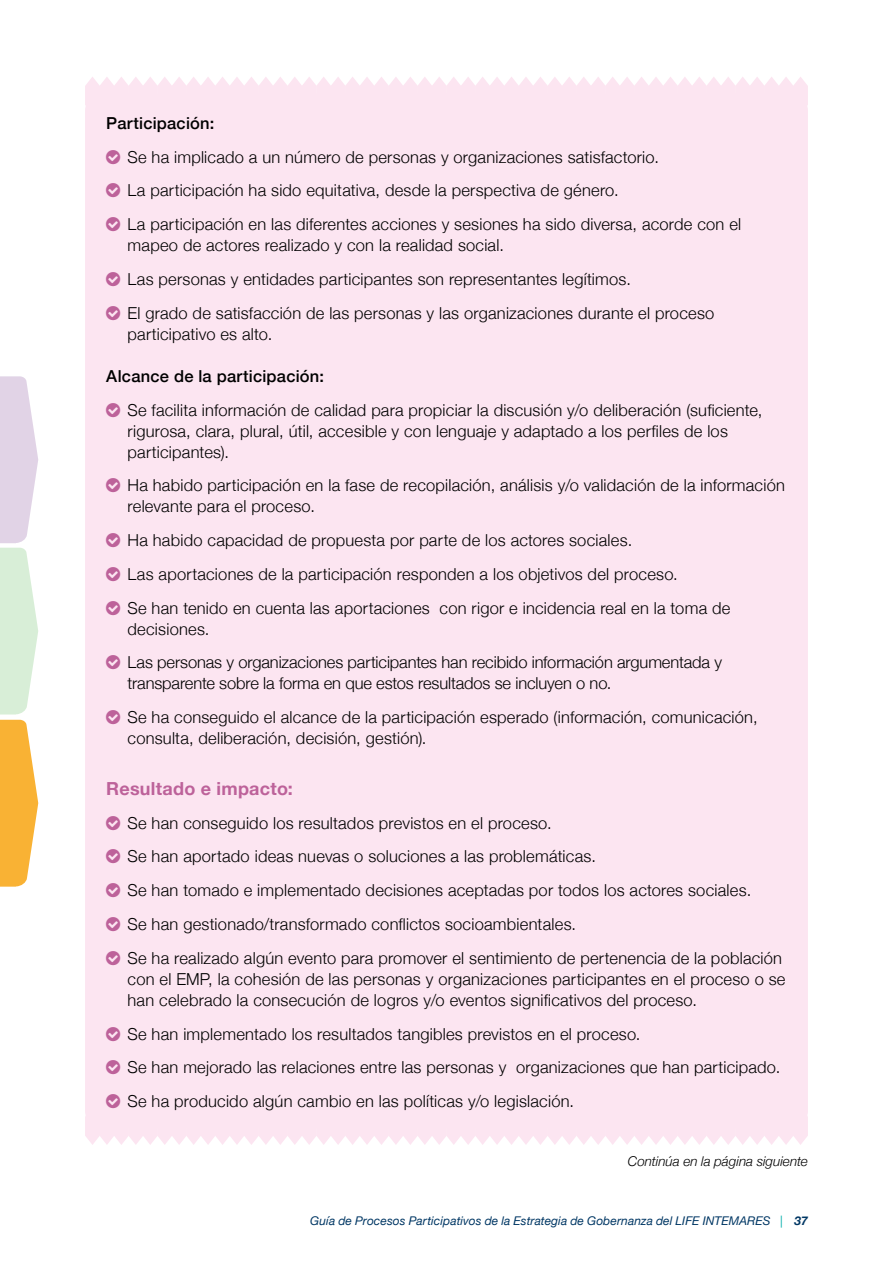
<style>
.page{position:relative;width:893px;height:1263px;background:#fff}
.page>*{position:absolute;margin:0;border:0;box-sizing:border-box;transform-origin:0 0}
.título_en_cuadro{font:700 18px "Helvetica Neue";letter-spacing:.015em;color:#bd629a}
.t1{font:300 16.5px/21px "Helvetica Neue";letter-spacing:.015em;color:#000}
.t2{font:300 16.5px/21px "Helvetica Neue";letter-spacing:-.005em;color:#000}
.título_en_cuadro-2{font:500 16.5px "Helvetica Neue";letter-spacing:.015em;color:#000}
.Texto_de_tabla{font:italic 300 13.5px "Helvetica Neue";color:#000}
.t3{font:italic 12px "Helvetica Neue";letter-spacing:.01em;color:#003764}
.s1{color:#bd629a}
.s2{color:#00aeaa}
.s3{font-weight:700}
</style>
<div class="page">
<div style="left:85px;top:94px;width:723px;height:1034px;background:#fce5f1;border-radius:17px"></div>
<svg style="left:85px;top:77px;width:723px;height:30px"></svg>
<svg style="left:85px;top:1114px;width:723px;height:31px"></svg>
<svg style="left:0;top:376px;width:38px;height:338px"></svg>
<svg style="left:0;top:720px;width:38px;height:167px"></svg>
<p class="título_en_cuadro-2" style="left:106px;top:110px;width:110px">Participación:</p>
<p class="t1" style="left:106px;top:145px;width:554px"><span class="s1">■</span> Se ha implicado a un número de personas y organizaciones satisfactorio.</p>
<p class="t1" style="left:106px;top:179px;width:514px"><span class="s1">■</span> La participación ha sido equitativa, desde la perspectiva de género.</p>
<p class="t1" style="left:128px;top:212px;width:615px;text-indent:-21px"><span class="s1">■</span> La participación en las diferentes acciones y sesiones ha sido diversa, acorde con el mapeo de actores realizado y con la realidad social.</p>
<p class="t1" style="left:106px;top:267px;width:526px"><span class="s1">■</span> Las personas y entidades participantes son representantes legítimos.</p>
<p class="t1" style="left:128px;top:301px;width:588px;text-indent:-21px"><span class="s1">■</span> El grado de satisfacción de las personas y las organizaciones durante el proceso participativo es alto.</p>
<p class="título_en_cuadro-2" style="left:106px;top:363px;width:219px">Alcance de la participación:</p>
<p class="t1" style="left:128px;top:398px;width:636px;text-indent:-21px"><span class="s1">■</span> Se facilita información de calidad para propiciar la discusión y/o deliberación (suficiente, rigurosa, clara, plural, útil, accesible y con lenguaje y adaptado a los perfiles de los participantes).</p>
<p class="t1" style="left:128px;top:474px;width:659px;text-indent:-21px"><span class="s1">■</span> Ha habido participación en la fase de recopilación, análisis y/o validación de la información relevante para el proceso.</p>
<p class="t1" style="left:106px;top:528px;width:527px"><span class="s1">■</span> Ha habido capacidad de propuesta por parte de los actores sociales.</p>
<p class="t1" style="left:106px;top:562px;width:573px"><span class="s1">■</span> Las aportaciones de la participación responden a los objetivos del proceso.</p>
<p class="t1" style="left:128px;top:596px;width:604px;text-indent:-21px"><span class="s1">■</span> Se han tenido en cuenta las aportaciones con rigor e incidencia real en la toma de decisiones.</p>
<p class="t2" style="left:128px;top:651px;width:596px;text-indent:-21px"><span class="s1">■</span> Las personas y organizaciones participantes han recibido información argumentada y transparente sobre la forma en que estos resultados se incluyen o no.</p>
<p class="t1" style="left:128px;top:706px;width:631px;text-indent:-21px"><span class="s1">■</span> Se ha conseguido el alcance de la participación esperado (información, comunicación, consulta, deliberación, decisión, gestión).</p>
<p class="título_en_cuadro" style="left:106px;top:774px;width:188px">Resultado e impacto:</p>
<p class="t1" style="left:106px;top:811px;width:447px"><span class="s1">■</span> Se han conseguido los resultados previstos en el proceso.</p>
<p class="t1" style="left:106px;top:845px;width:491px"><span class="s1">■</span> Se han aportado ideas nuevas o soluciones a las problemáticas.</p>
<p class="t1" style="left:106px;top:879px;width:646px"><span class="s1">■</span> Se han tomado e implementado decisiones aceptadas por todos los actores sociales.</p>
<p class="t1" style="left:106px;top:912px;width:471px"><span class="s1">■</span> Se han gestionado/transformado conflictos socioambientales.</p>
<p class="t1" style="left:128px;top:946px;width:659px;text-indent:-21px"><span class="s1">■</span> Se ha realizado algún evento para promover el sentimiento de pertenencia de la población con el EMP, la cohesión de las personas y organizaciones participantes en el proceso o se han celebrado la consecución de logros y/o eventos significativos del proceso.</p>
<p class="t1" style="left:106px;top:1022px;width:536px"><span class="s1">■</span> Se han implementado los resultados tangibles previstos en el proceso.</p>
<p class="t1" style="left:106px;top:1056px;width:675px"><span class="s1">■</span> Se han mejorado las relaciones entre las personas y organizaciones que han participado.</p>
<p class="t1" style="left:106px;top:1089px;width:469px"><span class="s1">■</span> Se ha producido algún cambio en las políticas y/o legislación.</p>
<p class="Texto_de_tabla" style="left:628px;top:1151px;width:182px">Continúa en la página siguiente</p>
<p class="t3" style="left:310px;top:1212px;width:499px">Guía de Procesos Participativos de la Estrategia de Gobernanza del LIFE INTEMARES <span class="s2">|</span> <span class="s3">37</span></p>
</div>
